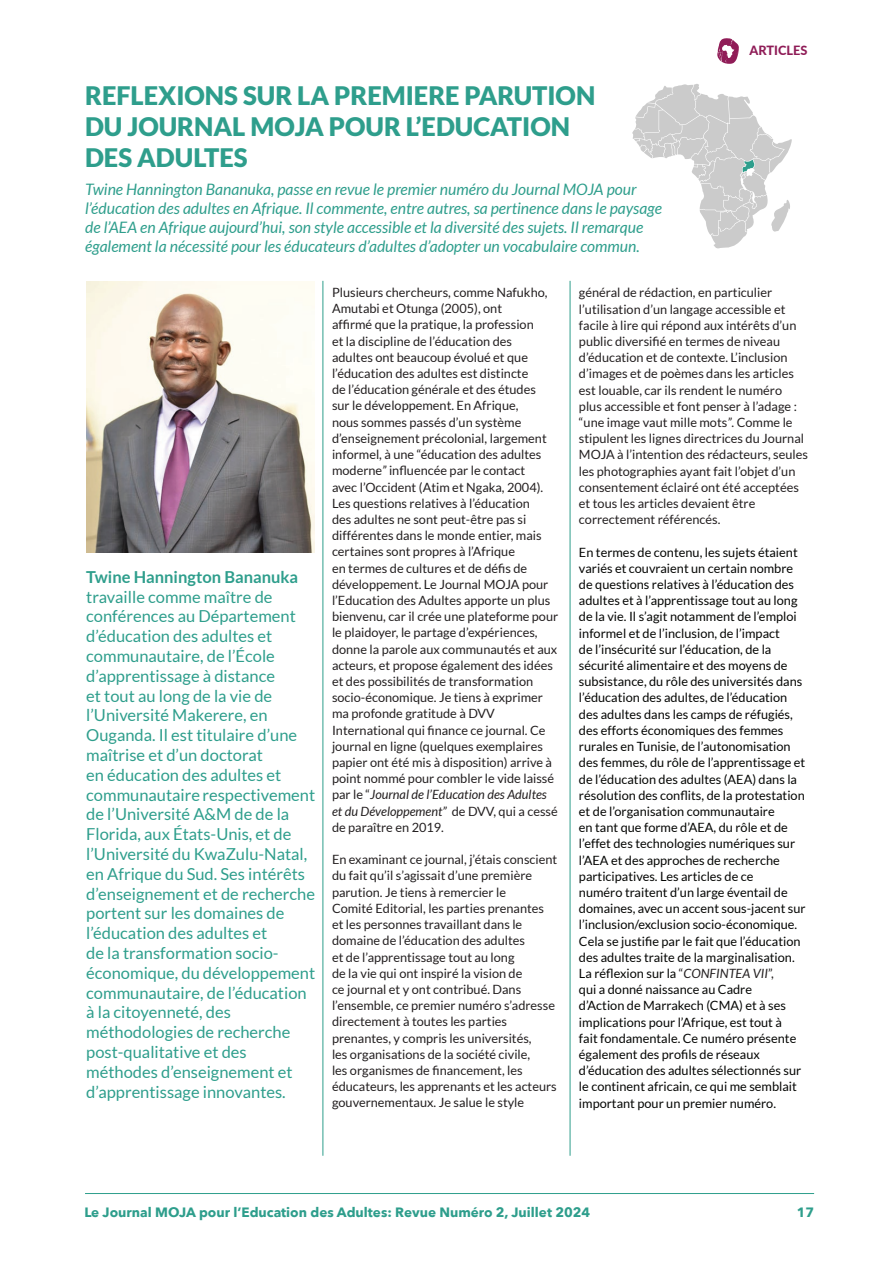
<style>
.page{position:relative;width:893px;height:1263px;background:#fff}
.page>*{position:absolute;margin:0;border:0;box-sizing:border-box;transform-origin:0 0}
.t1{font:900 25.5px/30.6px "Lato";color:#2e9e8c}
.t2{font:16.5px/19.8px "Lato";color:#2e9e8c}
.t3{font:700 16.5px "Lato";color:#2e9e8c}
.t4{font:italic 15.75px/18.9px "Lato";color:#2e9e8c}
.t5{font:700 13.5px "Avenir Next LT Pro";color:#2e9e8c}
.t6{font:12.75px/16.2px "Lato";color:#231f20}
.t7{font:12.75px/16.2px "Lato";color:#040503}
.t8{font:800 12.75px "Lato";color:#8f1c57}
.s1{font-style:italic}
.s2{color:#231f20}
.s3{font-style:italic;color:#231f20}
</style>
<div class="page">
<hr style="left:85px;top:1193px;width:729px;height:1px;background:#2e9e8c">
<hr style="left:323px;top:281px;width:1px;height:875px;background:#2e9e8c">
<hr style="left:570px;top:281px;width:1px;height:875px;background:#2e9e8c">
<img style="left:86px;top:282px;width:229px;height:270px">
<svg style="left:717px;top:38px;width:22px;height:26px"></svg>
<svg style="left:632px;top:84px;width:160px;height:165px"></svg>
<h1 class="t1" style="left:85px;top:80px;width:512px">REFLEXIONS SUR LA PREMIERE PARUTION<br>DU JOURNAL MOJA POUR L’EDUCATION<br>DES ADULTES</h1>
<p class="t4" style="left:85px;top:180px;width:578px">Twine Hannington Bananuka, passe en revue le premier numéro du Journal MOJA pour l’éducation des adultes en Afrique. Il commente, entre autres, sa pertinence dans le paysage de l’AEA en Afrique aujourd’hui, son style accessible et la diversité des sujets. Il remarque également la nécessité pour les éducateurs d’adultes d’adopter un vocabulaire commun.</p>
<p class="t8" style="left:749px;top:41px;width:59px">ARTICLES</p>
<p class="t3" style="left:86px;top:567px;width:213px">Twine Hannington Bananuka</p>
<p class="t2" style="left:86px;top:587px;width:230px">travaille comme maître de conférences au Département d’éducation des adultes et communautaire, de l’École d’apprentissage à distance<br>et tout au long de la vie de l’Université Makerere, en<br>Ouganda. Il est titulaire d’une maîtrise et d’un doctorat<br>en éducation des adultes et communautaire respectivement de l’Université A&amp;M de de la<br>Florida, aux États-Unis, et de l’Université du KwaZulu-Natal, en Afrique du Sud. Ses intérêts d’enseignement et de recherche portent sur les domaines de l’éducation des adultes et<br>de la transformation socio&shy;économique, du développement communautaire, de l’éducation à la citoyenneté, des méthodologies de recherche post-qualitative et des méthodes d’enseignement et d’apprentissage innovantes.</p>
<p class="t6" style="left:332px;top:284px;width:228px">Plusieurs chercheurs, comme Nafukho, Amutabi et Otunga (2005), ont<br>affirmé que la pratique, la profession<br>et la discipline de l’éducation des<br>adultes ont beaucoup évolué et que l’éducation des adultes est distincte<br>de l’éducation générale et des études<br>sur le développement. En Afrique,<br>nous sommes passés d’un système d’enseignement précolonial, largement informel, à une “éducation des adultes moderne<span class="s1">”</span> influencée par le contact<br>avec l’Occident (Atim et Ngaka, 2004).<br>Les questions relatives à l’éducation<br>des adultes ne sont peut-être pas si différentes dans le monde entier, mais certaines sont propres à l’Afrique<br>en termes de cultures et de défis de développement. Le Journal MOJA pour l’Education des Adultes apporte un plus bienvenu, car il crée une plateforme pour le plaidoyer, le partage d’expériences, donne la parole aux communautés et aux acteurs, et propose également des idées et des possibilités de transformation socio-économique. Je tiens à exprimer ma profonde gratitude à DVV International qui finance ce journal. Ce journal en ligne (quelques exemplaires papier ont été mis à disposition) arrive à point nommé pour combler le vide laissé par le “<span class="s1">Journal de l’Education des Adultes et du Développement”</span> de DVV, qui a cessé de paraître en 2019.</p>
<p class="t6" style="left:332px;top:851px;width:227px">En examinant ce journal, j’étais conscient du fait qu’il s’agissait d’une première parution. Je tiens à remercier le<br>Comité Editorial, les parties prenantes et les personnes travaillant dans le domaine de l’éducation des adultes<br>et de l’apprentissage tout au long<br>de la vie qui ont inspiré la vision de<br>ce journal et y ont contribué. Dans l’ensemble, ce premier numéro s’adresse directement à toutes les parties prenantes, y compris les universités,<br>les organisations de la société civile,<br>les organismes de financement, les éducateurs, les apprenants et les acteurs gouvernementaux. Je salue le style</p>
<p class="t6" style="left:579px;top:284px;width:230px">général de rédaction, en particulier l’utilisation d’un langage accessible et facile à lire qui répond aux intérêts d’un public diversifié en termes de niveau d’éducation et de contexte. L’inclusion d’images et de poèmes dans les articles est louable, car ils rendent le numéro plus accessible et font penser à l’adage : “une image vaut mille mots<span class="s1">”</span>. Comme le stipulent les lignes directrices du Journal MOJA à l’intention des rédacteurs, seules les photographies ayant fait l’objet d’un consentement éclairé ont été acceptées et tous les articles devaient être correctement référencés.</p>
<p class="t7" style="left:579px;top:544px;width:228px">En termes de contenu, les sujets étaient variés et couvraient un certain nombre de questions relatives à l’éducation des adultes et à l’apprentissage tout au long de la vie. Il s’agit notamment de l’emploi informel et de l’inclusion, de l’impact<br>de l’insécurité sur l’éducation, de la sécurité alimentaire et des moyens de subsistance, du rôle des universités dans l’éducation des adultes, de l’éducation des adultes dans les camps de réfugiés, des efforts économiques des femmes rurales en Tunisie, de l’autonomisation des femmes, du rôle de l’apprentissage et de l’éducation des adultes (AEA) dans la résolution des conflits, de la protestation et de l’organisation communautaire<br>en tant que forme d’AEA, du rôle et de l’effet des technologies numériques sur l’AEA et des approches de recherche participatives. Les articles de ce<br>numéro traitent d’un large éventail de domaines, avec un accent sous-jacent sur l’inclusion/exclusion socio-économique.<br>Cela se justifie par le fait que l’éducation des adultes traite de la marginalisation.<br>La réflexion sur la <span class="s2">“</span><span class="s3">CONFINTEA VII</span><span class="s2">”,<br></span>qui a donné naissance au Cadre<br>d’Action de Marrakech (CMA) et à ses implications pour l’Afrique, est tout à<br>fait fondamentale. Ce numéro présente également des profils de réseaux d’éducation des adultes sélectionnés sur le continent africain, ce qui me semblait important pour un premier numéro.</p>
<p class="t5" style="left:84px;top:1204px;width:507px">Le Journal MOJA pour l’Education des Adultes: Revue Numéro 2, Juillet 2024</p>
<p class="t5" style="left:797px;top:1204px;width:19px">17</p>
</div>
